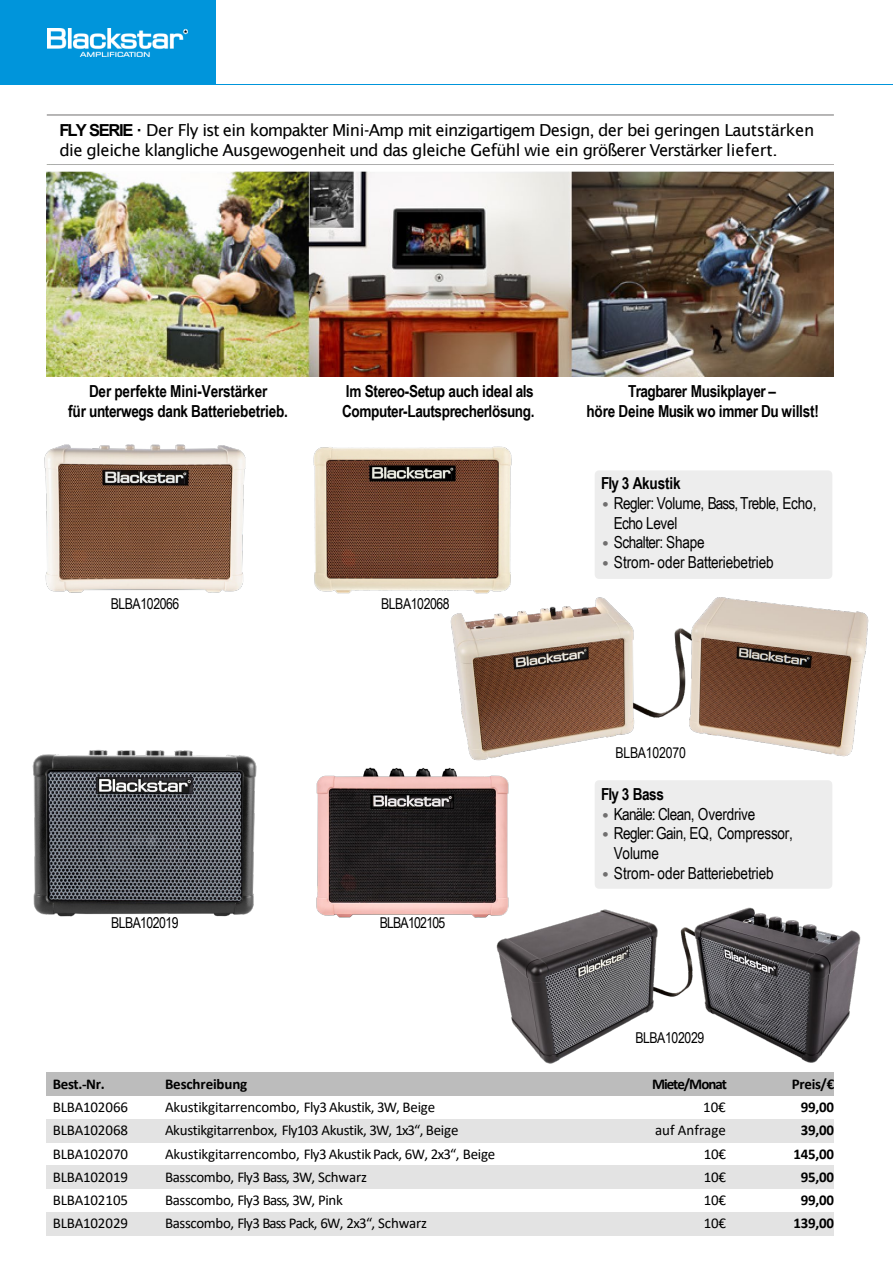
<style>
.page{position:relative;width:893px;height:1264px;background:#fff}
.page>*{position:absolute;margin:0;border:0;box-sizing:border-box;transform-origin:0 0}
.t1{font:700 16.5px/19.8px "Arial Narrow";letter-spacing:-.02em;color:#000}
.t2{font:16.5px/20px "Lucida Sans";letter-spacing:-.045em;color:#000}
.t3{font:16.5px/19.8px "Arial Narrow";letter-spacing:-.01em;color:#000}
.t4{font:16.5px/19.8px "Arial Narrow";letter-spacing:-.03em;color:#000}
.t5{font:15px "Calibri";letter-spacing:-.015em;color:#000}
.t6{font:700 15px "Calibri";letter-spacing:-.015em;color:#000}
.t7{font:15px "Arial Narrow";letter-spacing:-.03em;color:#000}
.t8{font:700 15px "Calibri";letter-spacing:-.07em;color:#000}
.t9{font:15px "Arial Narrow";letter-spacing:-.01em;color:#000}
.s1{font-family:"Arial";font-weight:700}
.s2{font-family:"Trebuchet MS";color:#706f6f}
</style>
<div class="page">
<div style="left:0;top:0;width:215px;height:84px;background:#0095db"></div>
<hr style="left:0;top:84px;width:892px;height:1px;background:#0095db">
<img style="left:47px;top:29px;width:140px;height:27px">
<hr style="left:47px;top:115px;width:786px;height:1px;background:#706f6f">
<div style="left:595px;top:470px;width:237px;height:109px;background:#ededed"></div>
<div style="left:595px;top:780px;width:237px;height:108px;background:#ededed"></div>
<img style="left:46px;top:171px;width:787px;height:205px">
<div style="left:47px;top:1072px;width:96px;height:23px;background:#bcbcbc"></div>
<div style="left:143px;top:1072px;width:406px;height:23px;background:#bcbcbc"></div>
<div style="left:549px;top:1072px;width:177px;height:23px;background:#bcbcbc"></div>
<div style="left:726px;top:1072px;width:107px;height:23px;background:#bcbcbc"></div>
<div style="left:47px;top:1118px;width:96px;height:23px;background:#e3e3e3"></div>
<div style="left:143px;top:1118px;width:406px;height:23px;background:#e3e3e3"></div>
<div style="left:549px;top:1118px;width:177px;height:23px;background:#e3e3e3"></div>
<div style="left:726px;top:1118px;width:107px;height:23px;background:#e3e3e3"></div>
<div style="left:47px;top:1165px;width:96px;height:23px;background:#e3e3e3"></div>
<div style="left:143px;top:1165px;width:406px;height:23px;background:#e3e3e3"></div>
<div style="left:549px;top:1165px;width:177px;height:23px;background:#e3e3e3"></div>
<div style="left:726px;top:1165px;width:107px;height:23px;background:#e3e3e3"></div>
<div style="left:47px;top:1211px;width:96px;height:23px;background:#e3e3e3"></div>
<div style="left:143px;top:1211px;width:406px;height:23px;background:#e3e3e3"></div>
<div style="left:549px;top:1211px;width:177px;height:23px;background:#e3e3e3"></div>
<div style="left:726px;top:1211px;width:107px;height:23px;background:#e3e3e3"></div>
<img style="left:45px;top:444px;width:200px;height:148px">
<img style="left:313px;top:446px;width:199px;height:148px">
<img style="left:450px;top:597px;width:418px;height:163px">
<img style="left:33px;top:749px;width:223px;height:167px">
<img style="left:316px;top:767px;width:193px;height:151px">
<img style="left:495px;top:906px;width:366px;height:157px">
<p class="t2" style="left:59px;top:120px;width:756px"><span class="s1">FLY SERIE ·</span> Der Fly ist ein kompakter Mini-Amp mit einzigartigem Design, der bei geringen Lautstärken die gleiche klangliche Ausgewogenheit und das gleiche Gefühl wie ein größerer Verstärker liefert.</p>
<p class="t1" style="left:89px;top:380px;width:180px">Der perfekte Mini-Verstärker</p>
<p class="t1" style="left:68px;top:400px;width:221px">für unterwegs dank Batteriebetrieb.</p>
<p class="t7" style="left:111px;top:592px;width:70px">BLBA102066</p>
<p class="t1" style="left:342px;top:380px;width:194px">Im Stereo-Setup auch ideal als<br>Computer-Lautsprecherlösung.</p>
<p class="t1" style="left:628px;top:380px;width:149px">Tragbarer Musikplayer –</p>
<p class="t1" style="left:586px;top:400px;width:234px">höre Deine Musikwo immer Du willst!</p>
<p class="t7" style="left:381px;top:592px;width:70px">BLBA102068</p>
<p class="t1" style="left:601px;top:472px;width:81px">Fly 3 Akustik</p>
<p class="t4" style="left:613px;top:492px;width:204px;text-indent:-13px"><span class="s2">•</span> Regler: Volume, Bass,Treble, Echo,<br>Echo Level</p>
<p class="t4" style="left:601px;top:532px;width:105px"><span class="s2">•</span> Schalter: Shape</p>
<p class="t3" style="left:601px;top:551px;width:174px"><span class="s2">•</span> Strom- oder Batteriebetrieb</p>
<p class="t9" style="left:615px;top:741px;width:72px">BLBA102070</p>
<p class="t1" style="left:601px;top:783px;width:64px">Fly 3 Bass</p>
<p class="t4" style="left:601px;top:803px;width:156px"><span class="s2">•</span> Kanäle: Clean, Overdrive</p>
<p class="t3" style="left:613px;top:822px;width:180px;text-indent:-13px"><span class="s2">•</span> Regler:Gain, EQ, Compressor,<br>Volume</p>
<p class="t3" style="left:601px;top:862px;width:174px"><span class="s2">•</span> Strom- oder Batteriebetrieb</p>
<p class="t7" style="left:111px;top:911px;width:69px">BLBA102019</p>
<p class="t7" style="left:379px;top:911px;width:67px">BLBA102105</p>
<p class="t7" style="left:635px;top:1026px;width:70px">BLBA102029</p>
<p class="t6" style="left:53px;top:1072px;width:54px">Best.-Nr.</p>
<p class="t6" style="left:165px;top:1072px;width:84px">Beschreibung</p>
<p class="t8" style="left:652px;top:1072px;width:76px">Miete/Monat</p>
<p class="t6" style="left:791px;top:1072px;width:44px">Preis/€</p>
<p class="t5" style="left:53px;top:1096px;width:77px">BLBA102066</p>
<p class="t5" style="left:165px;top:1096px;width:272px">Akustikgitarrencombo, Fly3 Akustik, 3W, Beige</p>
<p class="t5" style="left:703px;top:1096px;width:24px">10€</p>
<p class="t6" style="left:800px;top:1096px;width:35px">99,00</p>
<p class="t5" style="left:53px;top:1119px;width:77px">BLBA102068</p>
<p class="t5" style="left:165px;top:1119px;width:295px">Akustikgitarrenbox, Fly103 Akustik, 3W, 1x3“, Beige</p>
<p class="t5" style="left:655px;top:1119px;width:72px">auf Anfrage</p>
<p class="t6" style="left:800px;top:1119px;width:35px">39,00</p>
<p class="t5" style="left:53px;top:1142px;width:77px">BLBA102070</p>
<p class="t5" style="left:165px;top:1142px;width:332px">Akustikgitarrencombo, Fly3 Akustik Pack, 6W, 2x3“, Beige</p>
<p class="t5" style="left:703px;top:1142px;width:24px">10€</p>
<p class="t6" style="left:793px;top:1142px;width:42px">145,00</p>
<p class="t5" style="left:53px;top:1166px;width:77px">BLBA102019</p>
<p class="t5" style="left:165px;top:1166px;width:203px">Basscombo, Fly3 Bass, 3W, Schwarz</p>
<p class="t5" style="left:703px;top:1166px;width:24px">10€</p>
<p class="t6" style="left:800px;top:1165px;width:35px">95,00</p>
<p class="t5" style="left:53px;top:1189px;width:77px">BLBA102105</p>
<p class="t5" style="left:165px;top:1189px;width:179px">Basscombo, Fly3 Bass, 3W, Pink</p>
<p class="t5" style="left:703px;top:1189px;width:24px">10€</p>
<p class="t6" style="left:800px;top:1189px;width:35px">99,00</p>
<p class="t5" style="left:53px;top:1212px;width:77px">BLBA102029</p>
<p class="t5" style="left:165px;top:1212px;width:264px">Basscombo, Fly3 Bass Pack, 6W, 2x3“, Schwarz</p>
<p class="t5" style="left:703px;top:1212px;width:24px">10€</p>
<p class="t6" style="left:793px;top:1212px;width:42px">139,00</p>
</div>
